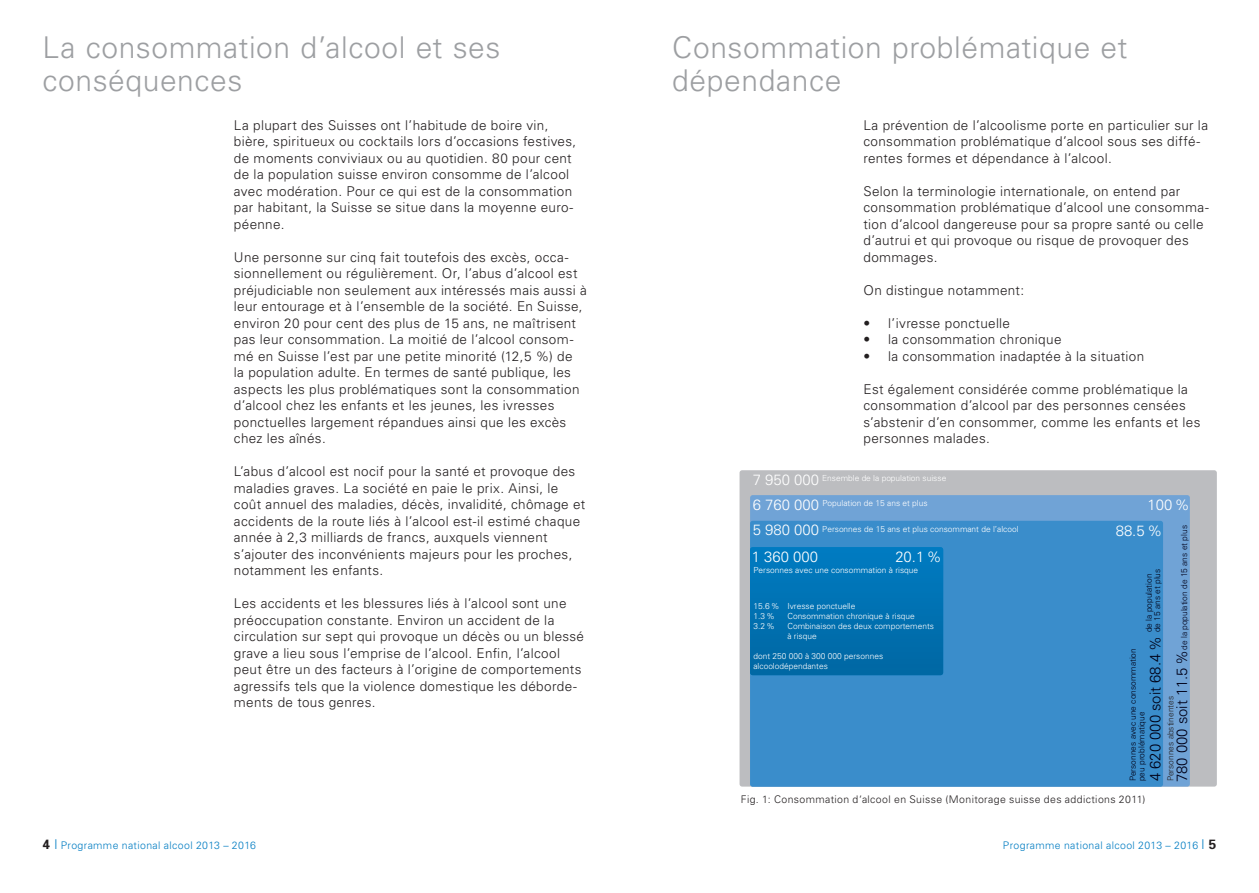
<style>
.page{position:relative;width:1259px;height:893px;background:#fff}
.page>*{position:absolute;margin:0;border:0;box-sizing:border-box;transform-origin:0 0}
.t1{font:300 30px/33px "Univers";letter-spacing:.02em;color:#9d9fa2}
.t2{font:300 14.85px "Univers";color:#fff}
.t3{font:300 14.85px "Univers";color:#000015}
.t4{font:300 14.85px "Univers";color:#000119}
.t5{font:300 13.5px/16.5px "Univers";letter-spacing:.025em;color:#231f20}
.t6{font:300 10.5px "Univers";letter-spacing:.035em;color:#231f20}
.t7{font:300 10.5px "Univers";letter-spacing:.035em;color:#007cc2}
.t8{font:300 8.4px/10.1px "Univers";color:#fff}
.t9{font:300 8.4px/8.4px "Univers";color:#000015}
.t10{font:300 8.4px "Univers";color:#000119}
.t11{font:300 8.4px "Univers";color:#231f20}
.s1{font-size:14.85px}
.s2{font-weight:700;font-size:13.5px;color:#231f20}
.s3{font-size:13.5px}
</style>
<div class="page">
<div style="left:739px;top:470px;width:477px;height:317px;background:#bcbdc0;border-radius:3px"></div>
<div style="left:750px;top:495px;width:439px;height:292px;background:#70a3d6;border-radius:3px"></div>
<svg style="left:750px;top:521px;width:413px;height:266px;fill:#3a8dcb"></svg>
<h1 class="t1" style="left:43px;top:30px;width:459px">La consommation d’alcool et ses conséquences</h1>
<h1 class="t1" style="left:672px;top:30px;width:457px">Consommation problématique et dépendance</h1>
<p class="t5" style="left:234px;top:117px;width:344px">La plupart des Suisses ont l’habitude de boire vin, bière, spiritueux ou cocktails lors d’occasions festives, de moments conviviaux ou au quotidien. 80 pour cent de la population suisse environ consomme de l’alcool avec modération. Pour ce qui est de la consommation par habitant, la Suisse se situe dans la moyenne euro&shy;péenne.</p>
<p class="t5" style="left:234px;top:249px;width:354px">Une personne sur cinq fait toutefois des excès, occa&shy;sionnellement ou régulièrement. Or, l’abus d’alcool est préjudiciable non seulement aux intéressés mais aussi à leur entourage et à l’ensemble de la société. En Suisse, environ 20 pour cent des plus de 15 ans, ne maîtrisent pas leur consommation. La moitié de l’alcool consom&shy;mé en Suisse l’est par une petite minorité (12,5 %) de<br>la population adulte. En termes de santé publique, les aspects les plus problématiques sont la consommation d’alcool chez les enfants et les jeunes, les ivresses ponctuelles largement répandues ainsi que les excès chez les aînés.</p>
<p class="t5" style="left:234px;top:463px;width:353px">L’abus d’alcool est nocif pour la santé et provoque des maladies graves. La société en paie le prix. Ainsi, le coût annuel des maladies, décès, invalidité, chômage et accidents de la route liés à l’alcool est-il estimé chaque année à 2,3 milliards de francs, auxquels viennent s’ajouter des inconvénients majeurs pour les proches, notamment les enfants.</p>
<p class="t5" style="left:234px;top:595px;width:352px">Les accidents et les blessures liés à l’alcool sont une préoccupation constante. Environ un accident de la circulation sur sept qui provoque un décès ou un blessé grave a lieu sous l’emprise de l’alcool. Enfin, l’alcool peut être un des facteurs à l’origine de comportements agressifs tels que la violence domestique les déborde&shy;ments de tous genres.</p>
<p class="t5" style="left:863px;top:116px;width:346px">La prévention de l’alcoolisme porte en particulier sur la consommation problématique d’alcool sous ses diffé&shy;rentes formes et dépendance à l’alcool.</p>
<p class="t5" style="left:863px;top:182px;width:347px">Selon la terminologie internationale, on entend par consommation problématique d’alcool une consomma&shy;tion d’alcool dangereuse pour sa propre santé ou celle d’autrui et qui provoque ou risque de provoquer des dommages.</p>
<p class="t5" style="left:863px;top:281px;width:162px">On distingue notamment:</p>
<p class="t5" style="left:863px;top:314px;width:148px">• l’ivresse ponctuelle</p>
<p class="t5" style="left:863px;top:331px;width:200px">• la consommation chronique</p>
<p class="t5" style="left:863px;top:347px;width:282px">• la consommation inadaptée à la situation</p>
<p class="t5" style="left:863px;top:380px;width:339px">Est également considérée comme problématique la consommation d’alcool par des personnes censées s’abstenir d’en consommer, comme les enfants et les personnes malades.</p>
<p class="t8" style="left:752px;top:472px;width:195px"><span class="s1">7 950 000</span> Ensemble de la population suisse</p>
<p class="t8" style="left:752px;top:523px;width:267px"><span class="s1">5 980 000</span> Personnes de 15 ans et plus consommant de l’alcool</p>
<p class="t2" style="left:752px;top:495px;width:68px">6 760 000</p>
<p class="t8" style="left:822px;top:497px;width:107px">Population de 15 ans et plus</p>
<p class="t2" style="left:1147px;top:496px;width:44px">100 %</p>
<p class="t10" style="left:1179px;top:650px;width:126px;rotate:-90deg">de la population de 15 ans et plus</p>
<p class="t2" style="left:1115px;top:521px;width:48px">88.5 %</p>
<p class="t2" style="left:752px;top:548px;width:68px">1 360 000</p>
<p class="t2" style="left:895px;top:548px;width:48px">20.1 %</p>
<p class="t8" style="left:753px;top:564px;width:166px">Personnes avec une consommation à risque</p>
<p class="t9" style="left:1144px;top:632px;width:65px;rotate:-90deg">de la population de 15 ans et plus</p>
<p class="t8" style="left:753px;top:600px;width:103px">15.6 % Ivresse ponctuelle<br>1.3 %</p>
<p class="t8" style="left:787px;top:610px;width:129px">Consommation chronique à risque</p>
<p class="t8" style="left:753px;top:620px;width:23px">3.2 %</p>
<p class="t8" style="left:787px;top:620px;width:148px">Combinaison des deux comportements à risque</p>
<p class="t8" style="left:753px;top:650px;width:131px">dont 250 000 à 300 000 personnes alcoolodépendantes</p>
<p class="t3" style="left:1146px;top:781px;width:146px;rotate:-90deg">4 620 000 soit 68.4 %</p>
<p class="t9" style="left:1128px;top:781px;width:135px;rotate:-90deg">Personnes avec une consommation peu problématique</p>
<p class="t4" style="left:1173px;top:782px;width:134px;rotate:-90deg">780 000 soit 11.5 %</p>
<p class="t11" style="left:1165px;top:781px;width:87px;rotate:-90deg">Personnes abstinentes</p>
<p class="t6" style="left:741px;top:793px;width:406px">Fig. 1: Consommation d‘alcool en Suisse (Monitorage suisse des addictions 2011)</p>
<p class="t7" style="left:43px;top:839px;width:215px"><span class="s2">4</span> <span class="s3">|</span> Programme national alcool 2013 – 2016</p>
<p class="t7" style="left:1003px;top:839px;width:215px">Programme national alcool 2013 – 2016 <span class="s3">|</span> <span class="s2">5</span></p>
</div>
